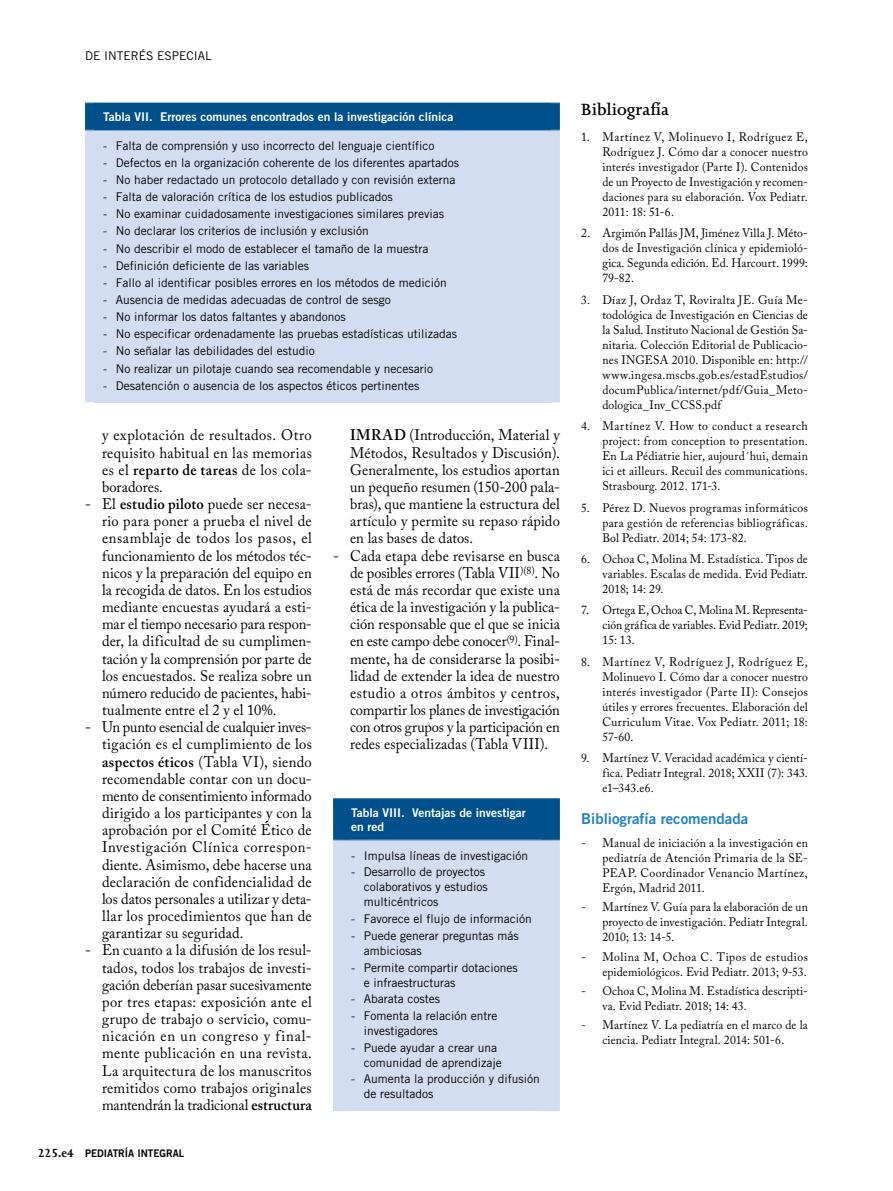
<style>
.page{position:relative;width:893px;height:1191px;background:#fff}
.page>*{position:absolute;margin:0;border:0;box-sizing:border-box;transform-origin:0 0}
.t1{font:600 18.75px "Joanna MT Std";color:#000}
.t2{font:15.3px/17.1px "Adobe Caslon Pro";letter-spacing:.01em;color:#000;text-align:justify;scale:.95 1}
.t3{font:15px "Trade Gothic Bold Two";color:#2281c4}
.t4{font:12.3px/15px "Adobe Caslon Pro";letter-spacing:.015em;color:#000;text-align:justify;scale:.95 1}
.t5{font:12px/15px "Trade Gothic";color:#000}
.t6{font:12px/14.2px "Trade Gothic Bold Two";color:#fff}
.t7{font:10.5px "Trade Gothic Bold Two";color:#000;scale:.95 1}
.s1{font-weight:600}
.s2{font-family:"Joanna MT Std";font-weight:700;font-size:13.5px}
</style>
<div class="page">
<div style="left:94px;top:103px;width:457px;height:27px;background:#00508c"></div>
<div style="left:94px;top:130px;width:457px;height:272px;background:#d3ddf2"></div>
<div style="left:85px;top:130px;width:18px;height:272px;background:#d3ddf2"></div>
<div style="left:542px;top:130px;width:18px;height:272px;background:#d3ddf2"></div>
<div style="left:85px;top:103px;width:18px;height:26px;background:#00508c"></div>
<div style="left:542px;top:103px;width:18px;height:26px;background:#00508c"></div>
<hr style="left:85px;top:129px;width:475px;height:1px;background:#00508c">
<div style="left:342px;top:798px;width:209px;height:41px;background:#00508c"></div>
<div style="left:342px;top:839px;width:209px;height:272px;background:#d3ddf2"></div>
<div style="left:333px;top:840px;width:18px;height:271px;background:#d3ddf2"></div>
<div style="left:542px;top:840px;width:18px;height:271px;background:#d3ddf2"></div>
<hr style="left:333px;top:798px;width:227px;height:1px;background:#00508c">
<div style="left:333px;top:799px;width:18px;height:40px;background:#00508c"></div>
<div style="left:542px;top:799px;width:18px;height:40px;background:#00508c"></div>
<hr style="left:333px;top:839px;width:227px;height:1px;background:#00508c">
<p class="t5" style="left:85px;top:48px;width:128px">de interés especial</p>
<p class="t6" style="left:103px;top:110px;width:352px">Tabla VII. Errores comunes encontrados en la investigación clínica</p>
<p class="t5" style="left:103px;top:138px;width:333px">- Falta de comprensión y uso incorrecto del lenguaje científico</p>
<p class="t5" style="left:103px;top:155px;width:358px">- Defectos en la organización coherente de los diferentes apartados</p>
<p class="t5" style="left:103px;top:172px;width:354px">- No haber redactado un protocolo detallado y con revisión externa</p>
<p class="t5" style="left:103px;top:189px;width:291px">- Falta de valoración crítica de los estudios publicados</p>
<p class="t5" style="left:103px;top:206px;width:343px">- No examinar cuidadosamente investigaciones similares previas</p>
<p class="t5" style="left:103px;top:223px;width:267px">- No declarar los criterios de inclusión y exclusión</p>
<p class="t5" style="left:103px;top:241px;width:327px">- No describir el modo de establecer el tamaño de la muestra</p>
<p class="t5" style="left:103px;top:258px;width:208px">- Definición deficiente de las variables</p>
<p class="t5" style="left:103px;top:275px;width:345px">- Fallo al identificar posibles errores en los métodos de medición</p>
<p class="t5" style="left:103px;top:292px;width:289px">- Ausencia de medidas adecuadas de control de sesgo</p>
<p class="t5" style="left:103px;top:309px;width:244px">- No informar los datos faltantes y abandonos</p>
<p class="t5" style="left:103px;top:326px;width:356px">- No especificar ordenadamente las pruebas estadísticas utilizadas</p>
<p class="t5" style="left:103px;top:343px;width:213px">- No señalar las debilidades del estudio</p>
<p class="t5" style="left:103px;top:360px;width:332px">- No realizar un pilotaje cuando sea recomendable y necesario</p>
<p class="t5" style="left:103px;top:378px;width:318px">- Desatención o ausencia de los aspectos éticos pertinentes</p>
<p class="t2" style="left:102px;top:426px;width:222px">y explotación de resultados. Otro requisito habitual en las memorias es el <span class="s1">reparto de tareas</span> de los cola&shy;boradores.</p>
<p class="t2" style="left:102px;top:495px;width:222px;text-indent:-17px">- El <span class="s1">estudio piloto</span> puede ser necesa&shy;rio para poner a prueba el nivel de ensamblaje de todos los pasos, el funcionamiento de los métodos téc&shy;nicos y la preparación del equipo en la recogida de datos. En los estudios mediante encuestas ayudará a esti&shy;mar el tiempo necesario para respon&shy;der, la dificultad de su cumplimen&shy;tación y la comprensión por parte de los encuestados. Se realiza sobre un número reducido de pacientes, habi&shy;tualmente entre el 2 y el 10%.</p>
<p class="t2" style="left:102px;top:718px;width:222px;text-indent:-17px">- Un punto esencial de cualquier inves&shy;tigación es el cumplimiento de los <span class="s1">aspectos éticos</span> (Tabla VI), siendo recomendable contar con un docu&shy;mento de consentimiento informado dirigido a los participantes y con la aprobación por el Comité Ético de Investigación Clínica correspon&shy;diente. Asimismo, debe hacerse una declaración de confidencialidad de los datos personales a utilizar y deta&shy;llar los procedimientos que han de garantizar su seguridad.</p>
<p class="t2" style="left:102px;top:941px;width:222px;text-indent:-17px">- En cuanto a la difusión de los resul&shy;tados, todos los trabajos de investi&shy;gación deberían pasar sucesivamente por tres etapas: exposición ante el grupo de trabajo o servicio, comu&shy;nicación en un congreso y final&shy;mente publicación en una revista.<br>La arquitectura de los manuscritos remitidos como trabajos originales mantendrán la tradicional <span class="s1">estructura</span></p>
<p class="t7" style="left:38px;top:1146px;width:156px"><span class="s2">225.e4</span> PEDIATRÍA INTEGRAL</p>
<p class="t2" style="left:350px;top:426px;width:222px"><span class="s1">IMRAD</span> (Introducción, Material y Métodos, Resultados y Discusión).<br>Generalmente, los estudios aportan un pequeño resumen (150-200 pala&shy;bras), que mantiene la estructura del artículo y permite su repaso rápido en las bases de datos.</p>
<p class="t2" style="left:350px;top:547px;width:222px;text-indent:-17px">- Cada etapa debe revisarse en busca de posibles errores (Tabla VII<sup>)(8)</sup>. No está de más recordar que existe una ética de la investigación y la publica&shy;ción responsable que el que se inicia en este campo debe conocer<sup>(9)</sup>. Final&shy;mente, ha de considerarse la posibi&shy;lidad de extender la idea de nuestro estudio a otros ámbitos y centros, compartir los planes de investigación con otros grupos y la participación en redes especializadas (Tabla VIII).</p>
<p class="t6" style="left:351px;top:805px;width:176px">Tabla VIII. Ventajas de investigar en red</p>
<p class="t5" style="left:351px;top:847px;width:179px">- Impulsa líneas de investigación</p>
<p class="t5" style="left:364px;top:864px;width:125px;text-indent:-13px">- Desarrollo de proyectos colaborativos y estudios multicéntricos</p>
<p class="t5" style="left:351px;top:911px;width:182px">- Favorece el flujo de información</p>
<p class="t5" style="left:364px;top:928px;width:156px;text-indent:-13px">- Puede generar preguntas más ambiciosas</p>
<p class="t5" style="left:364px;top:959px;width:155px;text-indent:-13px">- Permite compartir dotaciones e infraestructuras</p>
<p class="t5" style="left:351px;top:991px;width:91px">- Abarata costes</p>
<p class="t5" style="left:364px;top:1008px;width:135px;text-indent:-13px">- Fomenta la relación entre investigadores</p>
<p class="t5" style="left:364px;top:1039px;width:140px;text-indent:-13px">- Puede ayudar a crear una comunidad de aprendizaje</p>
<p class="t5" style="left:364px;top:1071px;width:178px;text-indent:-13px">- Aumenta la producción y difusión de resultados</p>
<p class="t1" style="left:581px;top:99px;width:90px">Bibliografía</p>
<p class="t4" style="left:602px;top:129px;width:218px;text-indent:-21px">1. Martínez V, Molinuevo I, Rodríguez E, Rodríguez J. Cómo dar a conocer nuestro interés investigador (Parte I). Contenidos de un Proyecto de Investigación y recomen&shy;daciones para su elaboración. Vox Pediatr.<br>2011: 18: 51-6.</p>
<p class="t4" style="left:602px;top:226px;width:218px;text-indent:-21px">2. Argimón Pallás JM, Jiménez Villa J. Méto&shy;dos de Investigación clínica y epidemioló&shy;gica. Segunda edición. Ed. Harcourt. 1999:<br>79-82.</p>
<p class="t4" style="left:602px;top:292px;width:218px;text-indent:-21px">3. Díaz J, Ordaz T, Roviralta JE. Guía Me&shy;todológica de Investigación en Ciencias de la Salud. Instituto Nacional de Gestión Sa&shy;nitaria. Colección Editorial de Publicacio&shy;nes INGESA 2010. Disponible en: http:// www.ingesa.mscbs.gob.es/estadEstudios/ documPublica/internet/pdf/Guia_Meto&shy;dologica_Inv_CCSS.pdf</p>
<p class="t4" style="left:602px;top:418px;width:218px;text-indent:-21px">4. Martínez V. How to conduct a research project: from conception to presentation.<br>En La Pédiatrie hier, aujourd´hui, demain ici et ailleurs. Recuil des communications.<br>Strasbourg. 2012. 171-3.</p>
<p class="t4" style="left:602px;top:500px;width:218px;text-indent:-21px">5. Pérez D. Nuevos programas informáticos para gestión de referencias bibliográficas.<br>Bol Pediatr. 2014; 54: 173-82.</p>
<p class="t4" style="left:602px;top:551px;width:218px;text-indent:-21px">6. Ochoa C, Molina M. Estadística. Tipos de variables. Escalas de medida. Evid Pediatr.<br>2018; 14: 29.</p>
<p class="t4" style="left:602px;top:602px;width:218px;text-indent:-21px">7. Ortega E, Ochoa C, Molina M. Representa&shy;ción gráfica de variables. Evid Pediatr. 2019; 15: 13.</p>
<p class="t4" style="left:602px;top:654px;width:218px;text-indent:-21px">8. Martínez V, Rodríguez J, Rodríguez E, Molinuevo I. Cómo dar a conocer nuestro interés investigador (Parte II): Consejos útiles y errores frecuentes. Elaboración del Curriculum Vitae. Vox Pediatr. 2011; 18:<br>57-60.</p>
<p class="t4" style="left:602px;top:750px;width:218px;text-indent:-21px">9. Martínez V. Veracidad académica y cientí&shy;fica. Pediatr Integral. 2018; XXII (7): 343. e1–343.e6.</p>
<p class="t3" style="left:581px;top:809px;width:169px">Bibliografía recomendada</p>
<p class="t4" style="left:602px;top:835px;width:218px;text-indent:-21px">- Manual de iniciación a la investigación en pediatría de Atención Primaria de la SE-PEAP. Coordinador Venancio Martínez, Ergón, Madrid 2011.</p>
<p class="t4" style="left:602px;top:899px;width:218px;text-indent:-21px">- Martínez V. Guía para la elaboración de un proyecto de investigación. Pediatr Integral.<br>2010; 13: 14-5.</p>
<p class="t4" style="left:581px;top:949px;width:240px;text-align:right">- Molina M, Ochoa C. Tipos de estudios epidemiológicos. Evid Pediatr. 2013; 9-53.</p>
<p class="t4" style="left:602px;top:983px;width:218px;text-indent:-21px">- Ochoa C, Molina M. Estadística descripti&shy;va. Evid Pediatr. 2018; 14: 43.</p>
<p class="t4" style="left:581px;top:1017px;width:240px;text-align:center">- Martínez V. La pediatría en el marco de la ciencia. Pediatr Integral. 2014: 501-6.</p>
</div>
